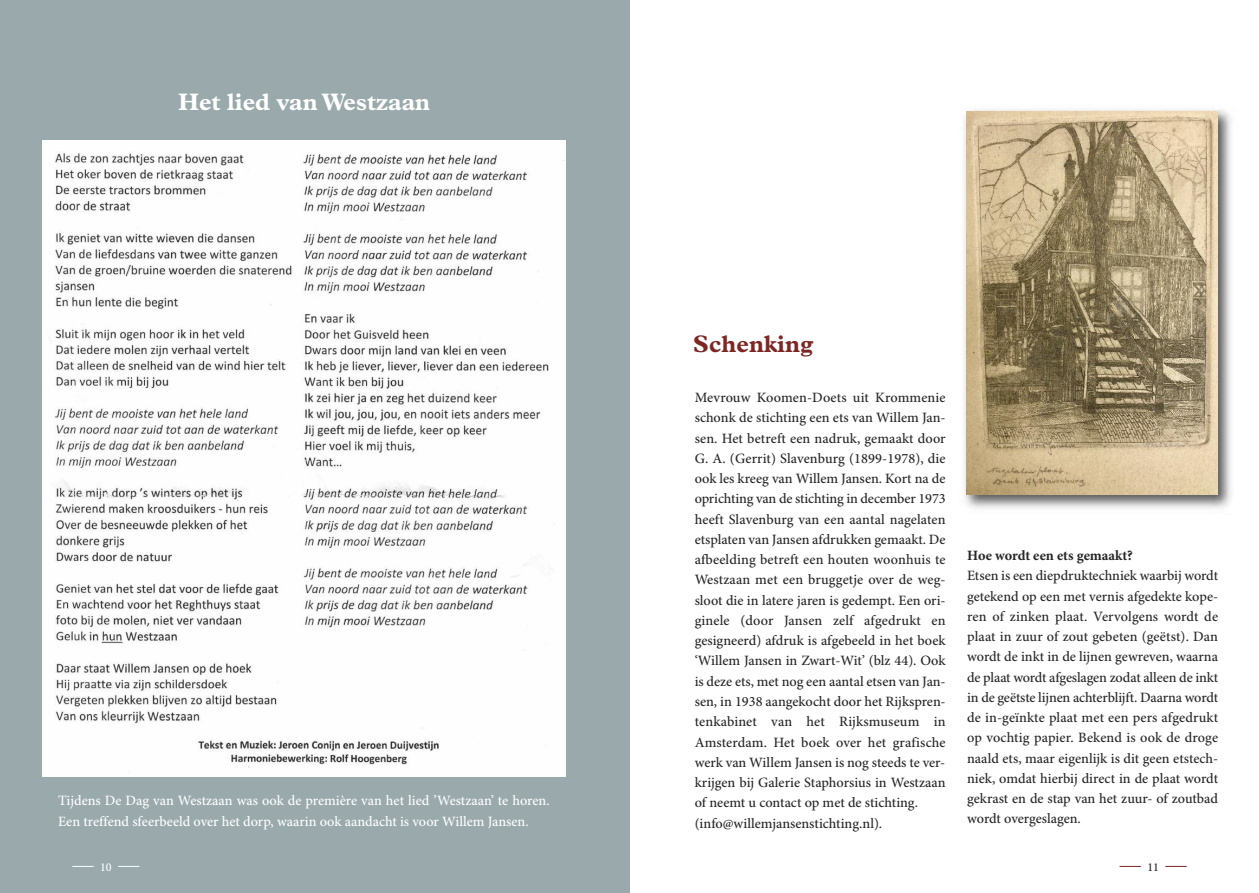
<style>
.page{position:relative;width:1259px;height:893px;background:#fff}
.page>*{position:absolute;margin:0;border:0;box-sizing:border-box;transform-origin:0 0}
.t1{font:700 24px "Plantin Std";color:#fff}
.t2{font:700 24px "Plantin Std";color:#7d2724}
.t3{font:500 14.25px/20.2px "Minion Pro";color:#272526}
.t4{font:500 14.25px/20.2px "Minion Pro";color:#fff}
.t5{font:500 12px "Minion Pro";color:#fff}
.t6{font:500 12px "Minion Pro";color:#272526}
.s1{font-weight:700}
</style>
<div class="page">
<div style="left:0;top:0;width:629px;height:893px;background:#99a9ac"></div>
<svg style="left:1165px;top:866px;width:21px;height:1px"></svg>
<svg style="left:1119px;top:866px;width:21px;height:1px"></svg>
<svg style="left:118px;top:866px;width:21px;height:1px"></svg>
<svg style="left:72px;top:866px;width:22px;height:1px"></svg>
<img style="left:964px;top:110px;width:268px;height:399px">
<img style="left:967px;top:112px;width:250px;height:383px">
<img style="left:43px;top:141px;width:523px;height:587px">
<img style="left:43px;top:728px;width:523px;height:48px">
<p class="t1" style="left:178px;top:94px;width:254px">Het lied vanWestzaan</p>
<p class="t4" style="left:58px;top:792px;width:493px">Tijdens De Dag van Westzaan was ook de première van het lied ’Westzaan’ te horen.<br>Een treffend sfeerbeeld over het dorp, waarin ook aandacht is voor Willem Jansen.</p>
<p class="t2" style="left:693px;top:336px;width:122px">Schenking</p>
<p class="t3" style="left:694px;top:389px;width:252px">Mevrouw Koomen-Doets uit Krommenie schonk de stichting een ets van Willem Jan&shy;sen. Het betreft een nadruk, gemaakt door G. A. (Gerrit) Slavenburg (1899-1978), die ook les kreeg van Willem Jansen. Kort na de oprichting van de stichting in december 1973 heeft Slavenburg van een aantal nagelaten etsplaten van Jansen afdrukken gemaakt. De afbeelding betreft een houten woonhuis te Westzaan met een bruggetje over de weg&shy;sloot die in latere jaren is gedempt. Een ori&shy;ginele (door Jansen zelf afgedrukt en gesigneerd) afdruk is afgebeeld in het boek ‘Willem Jansen in Zwart-Wit’ (blz 44). Ook is deze ets, met nog een aantal etsen van Jan&shy;sen, in 1938 aangekocht door het Rijkspren&shy;tenkabinet van het Rijksmuseum in Amsterdam. Het boek over het grafische werk van Willem Jansen is nog steeds te ver&shy;krijgen bij Galerie Staphorsius in Westzaan of neemt u contact op met de stichting. (info@willemjansenstichting.nl).</p>
<p class="t3" style="left:967px;top:547px;width:252px"><span class="s1">Hoe wordt een ets gemaakt?<br></span>Etsen is een diepdruktechniek waarbij wordt getekend op een met vernis afgedekte kope&shy;ren of zinken plaat. Vervolgens wordt de plaat in zuur of zout gebeten (geëtst). Dan wordt de inkt in de lijnen gewreven, waarna de plaat wordt afgeslagen zodat alleen de inkt in de geëtste lijnen achterblijft. Daarna wordt de in-geïnkte plaat met een pers afgedrukt op vochtig papier. Bekend is ook de droge naald ets, maar eigenlijk is dit geen etstech&shy;niek, omdat hierbij direct in de plaat wordt gekrast en de stap van het zuur- of zoutbad wordt overgeslagen.</p>
<p class="t5" style="left:100px;top:863px;width:13px">10</p>
<p class="t6" style="left:1147px;top:863px;width:13px">11</p>
</div>
